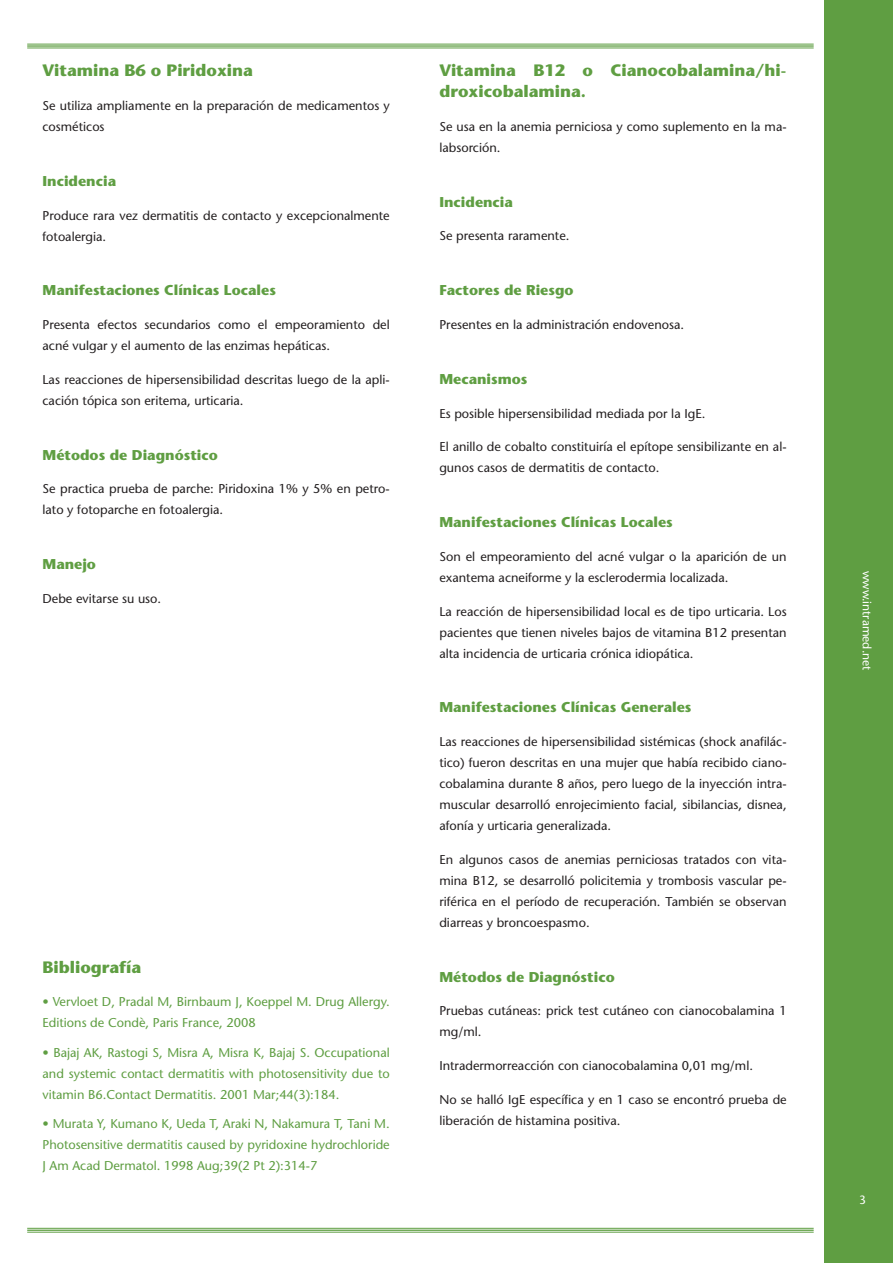
<style>
.page{position:relative;width:893px;height:1263px;background:#fff}
.page>*{position:absolute;margin:0;border:0;box-sizing:border-box;transform-origin:0 0}
.t1{font:700 16.5px/21px "Stone Sans";color:#5f9e42}
.t2{font:700 14.25px "Stone Sans";color:#5f9e42}
.t3{font:12.75px/21px "Stone Sans";color:#231f20}
.t4{font:12.75px/21px "Stone Sans";color:#5f9e42;text-align:justify}
.t5{font:12px "Stone Sans";color:#fff}
</style>
<div class="page">
<div style="left:825px;top:0;width:68px;height:1263px;background:#5f9e42"></div>
<hr style="left:27px;top:44px;width:787px;height:1px;background:#5e9e42">
<hr style="left:27px;top:45px;width:787px;height:2px;background:#5e9e42">
<hr style="left:27px;top:48px;width:787px;height:1px;background:#5e9e42">
<hr style="left:27px;top:1228px;width:787px;height:1px;background:#5e9e42">
<hr style="left:27px;top:1229px;width:787px;height:2px;background:#5e9e42">
<hr style="left:27px;top:1232px;width:787px;height:1px;background:#5e9e42">
<p class="t1" style="left:43px;top:60px;width:212px">Vitamina B6 o Piridoxina</p>
<p class="t3" style="left:43px;top:95px;width:349px">Se utiliza ampliamente en la preparación de medicamentos y cosméticos</p>
<p class="t2" style="left:43px;top:172px;width:75px">Incidencia</p>
<p class="t3" style="left:43px;top:205px;width:349px">Produce rara vez dermatitis de contacto y excepcionalmente fotoalergia.</p>
<p class="t2" style="left:43px;top:282px;width:235px">Manifestaciones Clínicas Locales</p>
<p class="t3" style="left:43px;top:314px;width:349px">Presenta efectos secundarios como el empeoramiento del acné vulgar y el aumento de las enzimas hepáticas.</p>
<p class="t3" style="left:43px;top:369px;width:349px">Las reacciones de hipersensibilidad descritas luego de la apli&shy;cación tópica son eritema, urticaria.</p>
<p class="t2" style="left:43px;top:446px;width:177px">Métodos de Diagnóstico</p>
<p class="t3" style="left:43px;top:478px;width:349px">Se practica prueba de parche: Piridoxina 1% y 5% en petro&shy;lato y fotoparche en fotoalergia.</p>
<p class="t2" style="left:43px;top:556px;width:55px">Manejo</p>
<p class="t3" style="left:43px;top:588px;width:120px">Debe evitarse su uso.</p>
<p class="t1" style="left:43px;top:956px;width:100px">Bibliografía</p>
<p class="t4" style="left:43px;top:991px;width:349px">• Vervloet D, Pradal M, Birnbaum J, Koeppel M. Drug Allergy.<br>Editions de Condè, Paris France, 2008</p>
<p class="t4" style="left:43px;top:1042px;width:349px">• Bajaj AK, Rastogi S, Misra A, Misra K, Bajaj S. Occupational and systemic contact dermatitis with photosensitivity due to vitamin B6.Contact Dermatitis. 2001 Mar;44(3):184.</p>
<p class="t4" style="left:43px;top:1113px;width:349px">• Murata Y, Kumano K, Ueda T, Araki N, Nakamura T, Tani M.<br>Photosensitive dermatitis caused by pyridoxine hydrochloride J Am Acad Dermatol. 1998 Aug;39(2 Pt 2):314-7</p>
<p class="t1" style="left:439px;top:60px;width:349px">Vitamina B12 o Cianocobalamina/hi&shy;droxicobalamina.</p>
<p class="t3" style="left:439px;top:116px;width:349px">Se usa en la anemia perniciosa y como suplemento en la ma&shy;labsorción.</p>
<p class="t2" style="left:439px;top:193px;width:75px">Incidencia</p>
<p class="t3" style="left:439px;top:226px;width:132px">Se presenta raramente.</p>
<p class="t2" style="left:439px;top:282px;width:136px">Factores de Riesgo</p>
<p class="t3" style="left:439px;top:314px;width:246px">Presentes en la administración endovenosa.</p>
<p class="t2" style="left:439px;top:370px;width:90px">Mecanismos</p>
<p class="t3" style="left:439px;top:403px;width:267px">Es posible hipersensibilidad mediada por la IgE.</p>
<p class="t3" style="left:439px;top:436px;width:349px">El anillo de cobalto constituiría el epítope sensibilizante en al&shy;gunos casos de dermatitis de contacto.</p>
<p class="t2" style="left:439px;top:513px;width:235px">Manifestaciones Clínicas Locales</p>
<p class="t3" style="left:439px;top:546px;width:349px">Son el empeoramiento del acné vulgar o la aparición de un exantema acneiforme y la esclerodermia localizada.</p>
<p class="t3" style="left:439px;top:601px;width:349px;text-align:justify">La reacción de hipersensibilidad local es de tipo urticaria. Los pacientes que tienen niveles bajos de vitamina B12 presentan alta incidencia de urticaria crónica idiopática.</p>
<p class="t2" style="left:439px;top:699px;width:254px">Manifestaciones Clínicas Generales</p>
<p class="t3" style="left:439px;top:731px;width:349px;text-align:justify">Las reacciones de hipersensibilidad sistémicas (shock anafilác&shy;tico) fueron descritas en una mujer que había recibido ciano&shy;cobalamina durante 8 años, pero luego de la inyección intra&shy;muscular desarrolló enrojecimiento facial, sibilancias, disnea, afonía y urticaria generalizada.</p>
<p class="t3" style="left:439px;top:849px;width:349px;text-align:justify">En algunos casos de anemias perniciosas tratados con vita&shy;mina B12, se desarrolló policitemia y trombosis vascular pe&shy;riférica en el período de recuperación. También se observan diarreas y broncoespasmo.</p>
<p class="t2" style="left:439px;top:968px;width:177px">Métodos de Diagnóstico</p>
<p class="t3" style="left:439px;top:1000px;width:349px">Pruebas cutáneas: prick test cutáneo con cianocobalamina 1 mg/ml.</p>
<p class="t3" style="left:439px;top:1055px;width:315px">Intradermorreacción con cianocobalamina 0,01 mg/ml.</p>
<p class="t3" style="left:439px;top:1089px;width:349px">No se halló IgE específica y en 1 caso se encontró prueba de liberación de histamina positiva.</p>
<p class="t5" style="left:874px;top:571px;width:101px;rotate:90deg">www.intramed.net</p>
</div>
